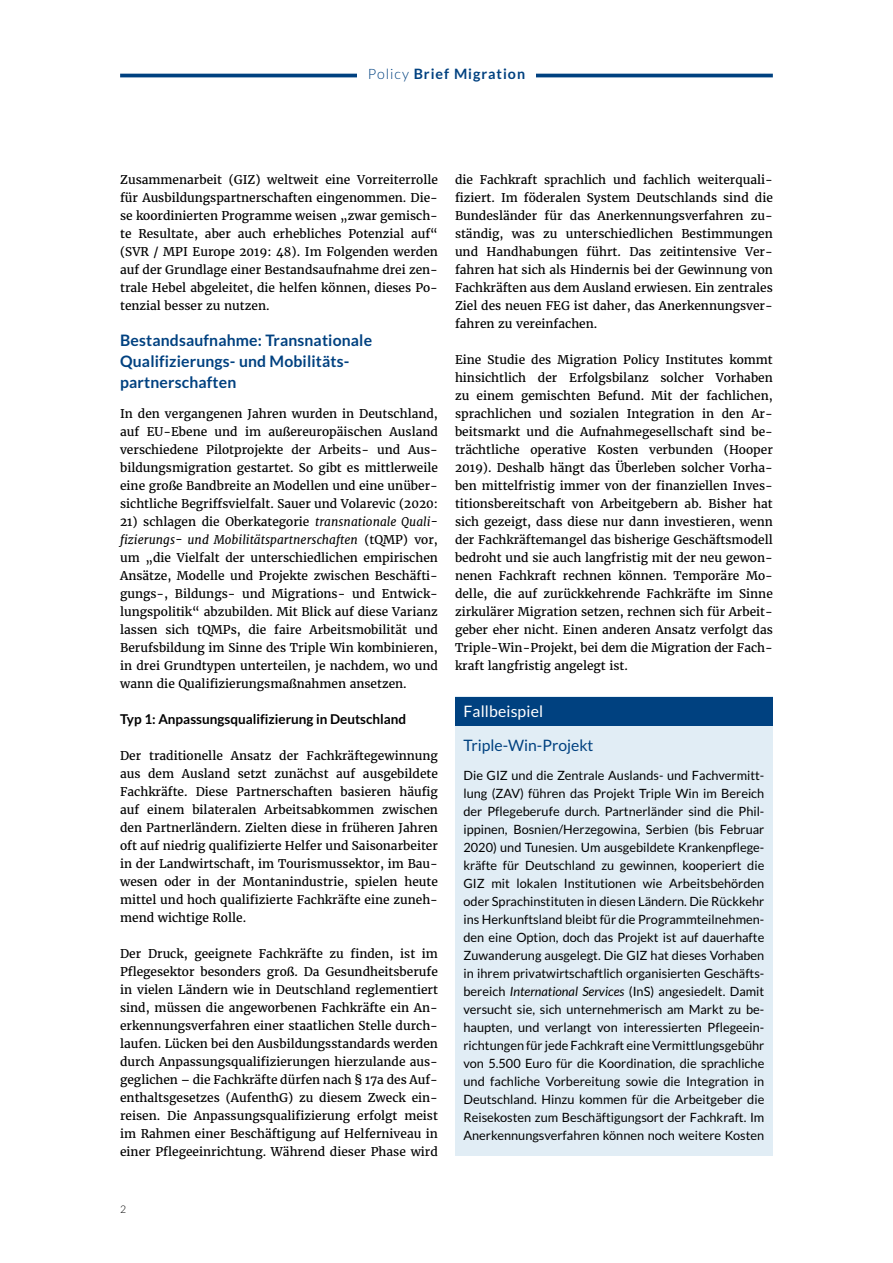
<style>
.page{position:relative;width:893px;height:1263px;background:#fff}
.page>*{position:absolute;margin:0;border:0;box-sizing:border-box;transform-origin:0 0}
.t1{font:700 15.75px/21px "Lato";letter-spacing:.01em;color:#004180}
.t2{font:15.75px "Lato";color:#004180}
.t3{font:15.75px "Lato";letter-spacing:.01em;color:#fff}
.t4{font:700 14.25px "Lato";letter-spacing:.07em;color:#004180}
.t5{font:700 13.5px "Lato";color:#000}
.t6{font:12.75px/18px "Lato";color:#000;text-align:justify}
.t7{font:12px/18px "Merriweather";color:#000;text-align:justify}
.t8{font:300 10.5px "Lato";color:#000}
.s1{font-weight:300}
.s2{font-style:italic}
</style>
<div class="page">
<hr style="left:120px;top:74px;width:653px;height:3px;background:#004180">
<div style="left:357px;top:68px;width:179px;height:27px;background:#fff"></div>
<div style="left:455px;top:697px;width:318px;height:459px;background:#e1edf5"></div>
<div style="left:455px;top:697px;width:318px;height:29px;background:#004180"></div>
<p class="t4" style="left:368px;top:66px;width:159px"><span class="s1">Policy</span> Brief Migration</p>
<p class="t7" style="left:120px;top:170px;width:319px">Zusammenarbeit (GIZ) weltweit eine Vorreiterrolle für Ausbildungspartnerschaften eingenommen. Die&shy;se koordinierten Programme weisen „zwar gemisch&shy;te Resultate, aber auch erhebliches Potenzial auf“ (SVR / MPI Europe 2019: 48). Im Folgenden werden auf der Grundlage einer Bestandsaufnahme drei zen&shy;trale Hebel abgeleitet, die helfen können, dieses Po&shy;tenzial besser zu nutzen.</p>
<h1 class="t1" style="left:120px;top:329px;width:254px">Bestandsaufnahme: Transnationale<br>Qualifizierungs- und Mobilitäts&shy;partnerschaften</h1>
<p class="t7" style="left:120px;top:404px;width:319px">In den vergangenen Jahren wurden in Deutschland, auf EU-Ebene und im außereuropäischen Ausland verschiedene Pilotprojekte der Arbeits- und Aus&shy;bildungsmigration gestartet. So gibt es mittlerweile eine große Bandbreite an Modellen und eine unüber&shy;sichtliche Begriffsvielfalt. Sauer und Volarevic (2020:</p>
<p class="t7" style="left:120px;top:512px;width:319px">21) schlagen die Oberkategorie <span class="s2">transnationale Quali&shy;fizierungs- und Mobilitätspartnerschaften</span> (tQMP) vor, um „die Vielfalt der unterschiedlichen empirischen Ansätze, Modelle und Projekte zwischen Beschäfti&shy;gungs-, Bildungs- und Migrations- und Entwick&shy;lungspolitik“ abzubilden. Mit Blick auf diese Varianz lassen sich tQMPs, die faire Arbeitsmobilität und Berufsbildung im Sinne des Triple Win kombinieren, in drei Grundtypen unterteilen, je nachdem, wo und wann die Qualifizierungsmaßnahmen ansetzen.</p>
<p class="t5" style="left:120px;top:711px;width:288px">Typ 1: Anpassungsqualifizierung in Deutschland</p>
<p class="t7" style="left:120px;top:746px;width:319px">Der traditionelle Ansatz der Fachkräftegewinnung aus dem Ausland setzt zunächst auf ausgebildete Fachkräfte. Diese Partnerschaften basieren häufig auf einem bilateralen Arbeitsabkommen zwischen den Partnerländern. Zielten diese in früheren Jahren oft auf niedrig qualifizierte Helfer und Saisonarbeiter in der Landwirtschaft, im Tourismussektor, im Bau&shy;wesen oder in der Montanindustrie, spielen heute mittel und hoch qualifizierte Fachkräfte eine zuneh&shy;mend wichtige Rolle.</p>
<p class="t7" style="left:120px;top:944px;width:319px">Der Druck, geeignete Fachkräfte zu finden, ist im Pflegesektor besonders groß. Da Gesundheitsberufe in vielen Ländern wie in Deutschland reglementiert sind, müssen die angeworbenen Fachkräfte ein An&shy;erkennungsverfahren einer staatlichen Stelle durch&shy;laufen. Lücken bei den Ausbildungsstandards werden durch Anpassungsqualifizierungen hierzulande aus&shy;geglichen – die Fachkräfte dürfen nach § 17a des Auf&shy;enthaltsgesetzes (AufenthG) zu diesem Zweck ein&shy;reisen. Die Anpassungsqualifizierung erfolgt meist im Rahmen einer Beschäftigung auf Helferniveau in einer Pflegeeinrichtung. Während dieser Phase wird</p>
<p class="t7" style="left:455px;top:170px;width:319px">die Fachkraft sprachlich und fachlich weiterquali&shy;fiziert. Im föderalen System Deutschlands sind die Bundesländer für das Anerkennungsverfahren zu&shy;ständig, was zu unterschiedlichen Bestimmungen und Handhabungen führt. Das zeitintensive Ver&shy;fahren hat sich als Hindernis bei der Gewinnung von Fachkräften aus dem Ausland erwiesen. Ein zentrales Ziel des neuen FEG ist daher, das Anerkennungsver&shy;fahren zu vereinfachen.</p>
<p class="t7" style="left:455px;top:350px;width:319px">Eine Studie des Migration Policy Institutes kommt hinsichtlich der Erfolgsbilanz solcher Vorhaben zu einem gemischten Befund. Mit der fachlichen, sprachlichen und sozialen Integration in den Ar&shy;beitsmarkt und die Aufnahmegesellschaft sind be&shy;trächtliche operative Kosten verbunden (Hooper 2019). Deshalb hängt das Überleben solcher Vorha&shy;ben mittelfristig immer von der finanziellen Inves&shy;titionsbereitschaft von Arbeitgebern ab. Bisher hat sich gezeigt, dass diese nur dann investieren, wenn der Fachkräftemangel das bisherige Geschäftsmodell bedroht und sie auch langfristig mit der neu gewon&shy;nenen Fachkraft rechnen können. Temporäre Mo&shy;delle, die auf zurückkehrende Fachkräfte im Sinne zirkulärer Migration setzen, rechnen sich für Arbeit&shy;geber eher nicht. Einen anderen Ansatz verfolgt das Triple-Win-Projekt, bei dem die Migration der Fach&shy;kraft langfristig angelegt ist.</p>
<h1 class="t3" style="left:463px;top:702px;width:81px">Fallbeispiel</h1>
<h1 class="t2" style="left:463px;top:736px;width:132px">Triple-Win-Projekt</h1>
<p class="t6" style="left:463px;top:766px;width:302px">Die GIZ und die Zentrale Auslands- und Fachvermitt&shy;lung (ZAV) führen das Projekt Triple Win im Bereich der Pflegeberufe durch. Partnerländer sind die Phil&shy;ippinen, Bosnien/Herzegowina, Serbien (bis Februar 2020) und Tunesien. Um ausgebildete Krankenpflege&shy;kräfte für Deutschland zu gewinnen, kooperiert die GIZ mit lokalen Institutionen wie Arbeitsbehörden oder Sprachinstituten in diesen Ländern. Die Rückkehr ins Herkunftsland bleibt für die Programmteilnehmen&shy;den eine Option, doch das Projekt ist auf dauerhafte Zuwanderung ausgelegt. Die GIZ hat dieses Vorhaben in ihrem privatwirtschaftlich organisierten Geschäfts&shy;bereich <span class="s2">International Services</span> (InS) angesiedelt. Damit versucht sie, sich unternehmerisch am Markt zu be&shy;haupten, und verlangt von interessierten Pflegeein&shy;richtungen für jede Fachkraft eine Vermittlungsgebühr von 5.500 Euro für die Koordination, die sprachliche und fachliche Vorbereitung sowie die Integration in Deutschland. Hinzu kommen für die Arbeitgeber die Reisekosten zum Beschäftigungsort der Fachkraft. Im Anerkennungsverfahren können noch weitere Kosten</p>
<p class="t8" style="left:120px;top:1204px;width:8px">2</p>
</div>
